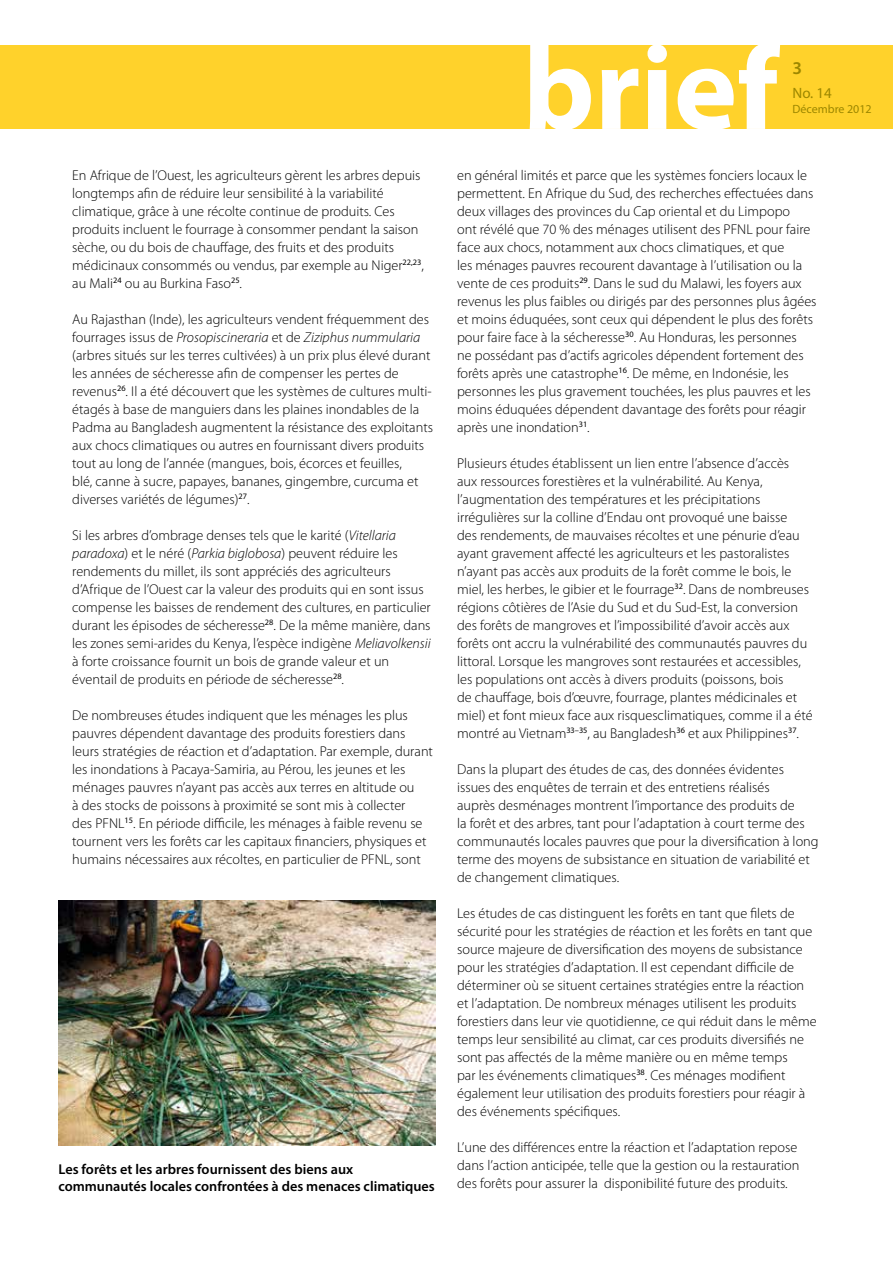
<style>
.page{position:relative;width:893px;height:1263px;background:#fff}
.page>*{position:absolute;margin:0;border:0;box-sizing:border-box;transform-origin:0 0}
.t1{font:600 18px "Myriad Pro";color:#9c8700}
.t2{font:15px "Myriad Pro";color:#9c8700}
.t3{font:300 14.25px/18px "Myriad Pro";color:#000}
.t4{font:600 14.25px/16.5px "Myriad Pro";color:#000}
.t5{font:12px "Myriad Pro";color:#9c8700}
.s1{font-style:italic}
</style>
<div class="page">
<div style="left:0;top:45px;width:893px;height:84px;background:#ffd22b"></div>
<svg style="left:530px;top:45px;width:250px;height:84px"></svg>
<img style="left:58px;top:900px;width:378px;height:245px">
<p class="t3" style="left:72px;top:166px;width:353px">En Afrique de l’Ouest, les agriculteurs gèrent les arbres depuis longtemps afin de réduire leur sensibilité à la variabilité climatique, grâce à une récolte continue de produits. Ces produits incluent le fourrage à consommer pendant la saison sèche, ou du bois de chauffage, des fruits et des produits médicinaux consommés ou vendus, par exemple au Niger<sup>22,23</sup>, au Mali<sup>24</sup> ou au Burkina Faso<sup>25</sup>.</p>
<p class="t3" style="left:72px;top:310px;width:362px">Au Rajasthan (Inde), les agriculteurs vendent fréquemment des fourrages issus de <span class="s1">Prosopiscineraria</span> et de <span class="s1">Ziziphus nummularia </span>(arbres situés sur les terres cultivées) à un prix plus élevé durant les années de sécheresse afin de compenser les pertes de revenus<sup>26</sup>. Il a été découvert que les systèmes de cultures multi&shy;étagés à base de manguiers dans les plaines inondables de la Padma au Bangladesh augmentent la résistance des exploitants aux chocs climatiques ou autres en fournissant divers produits tout au long de l’année (mangues, bois, écorces et feuilles,<br>blé, canne à sucre, papayes, bananes, gingembre, curcuma et diverses variétés de légumes)<sup>27</sup>.</p>
<p class="t3" style="left:72px;top:526px;width:360px">Si les arbres d’ombrage denses tels que le karité (<span class="s1">Vitellaria paradoxa</span>) et le néré (<span class="s1">Parkia biglobosa</span>) peuvent réduire les rendements du millet, ils sont appréciés des agriculteurs d’Afrique de l’Ouest car la valeur des produits qui en sont issus compense les baisses de rendement des cultures, en particulier durant les épisodes de sécheresse<sup>28</sup>. De la même manière, dans les zones semi-arides du Kenya, l’espèce indigène <span class="s1">Meliavolkensii </span>à forte croissance fournit un bois de grande valeur et un éventail de produits en période de sécheresse<sup>28</sup>.</p>
<p class="t3" style="left:72px;top:706px;width:362px">De nombreuses études indiquent que les ménages les plus pauvres dépendent davantage des produits forestiers dans leurs stratégies de réaction et d’adaptation. Par exemple, durant les inondations à Pacaya-Samiria, au Pérou, les jeunes et les ménages pauvres n’ayant pas accès aux terres en altitude ou<br>à des stocks de poissons à proximité se sont mis à collecter<br>des PFNL<sup>15</sup>. En période difficile, les ménages à faible revenu se tournent vers les forêts car les capitaux financiers, physiques et humains nécessaires aux récoltes, en particulier de PFNL, sont</p>
<p class="t4" style="left:58px;top:1160px;width:378px">Les forêts et les arbres fournissent des biens aux communautés locales confrontées à des menaces climatiques</p>
<p class="t1" style="left:792px;top:57px;width:11px">3</p>
<p class="t2" style="left:792px;top:84px;width:41px">No. 14</p>
<p class="t5" style="left:792px;top:102px;width:81px">Décembre 2012</p>
<p class="t3" style="left:457px;top:166px;width:361px">en général limités et parce que les systèmes fonciers locaux le permettent. En Afrique du Sud, des recherches effectuées dans deux villages des provinces du Cap oriental et du Limpopo<br>ont révélé que 70 % des ménages utilisent des PFNL pour faire face aux chocs, notamment aux chocs climatiques, et que<br>les ménages pauvres recourent davantage à l’utilisation ou la vente de ces produits<sup>29</sup>. Dans le sud du Malawi, les foyers aux revenus les plus faibles ou dirigés par des personnes plus âgées et moins éduquées, sont ceux qui dépendent le plus des forêts pour faire face à la sécheresse<sup>30</sup>. Au Honduras, les personnes<br>ne possédant pas d’actifs agricoles dépendent fortement des forêts après une catastrophe<sup>16</sup>. De même, en Indonésie, les personnes les plus gravement touchées, les plus pauvres et les moins éduquées dépendent davantage des forêts pour réagir après une inondation<sup>31</sup>.</p>
<p class="t3" style="left:457px;top:454px;width:357px">Plusieurs études établissent un lien entre l’absence d’accès aux ressources forestières et la vulnérabilité. Au Kenya, l’augmentation des températures et les précipitations irrégulières sur la colline d’Endau ont provoqué une baisse<br>des rendements, de mauvaises récoltes et une pénurie d’eau ayant gravement affecté les agriculteurs et les pastoralistes n’ayant pas accès aux produits de la forêt comme le bois, le miel, les herbes, le gibier et le fourrage<sup>32</sup>. Dans de nombreuses régions côtières de l’Asie du Sud et du Sud-Est, la conversion des forêts de mangroves et l’impossibilité d’avoir accès aux forêts ont accru la vulnérabilité des communautés pauvres du littoral. Lorsque les mangroves sont restaurées et accessibles, les populations ont accès à divers produits (poissons, bois<br>de chauffage, bois d’œuvre, fourrage, plantes médicinales et miel) et font mieux face aux risquesclimatiques, comme il a été montré au Vietnam<sup>33–35</sup>, au Bangladesh<sup>36</sup> et aux Philippines<sup>37</sup>.</p>
<p class="t3" style="left:457px;top:760px;width:363px">Dans la plupart des études de cas, des données évidentes issues des enquêtes de terrain et des entretiens réalisés<br>auprès desménages montrent l’importance des produits de<br>la forêt et des arbres, tant pour l’adaptation à court terme des communautés locales pauvres que pour la diversification à long terme des moyens de subsistance en situation de variabilité et de changement climatiques.</p>
<p class="t3" style="left:457px;top:904px;width:361px">Les études de cas distinguent les forêts en tant que filets de sécurité pour les stratégies de réaction et les forêts en tant que source majeure de diversification des moyens de subsistance pour les stratégies d’adaptation. Il est cependant difficile de déterminer où se situent certaines stratégies entre la réaction et l’adaptation. De nombreux ménages utilisent les produits forestiers dans leur vie quotidienne, ce qui réduit dans le même temps leur sensibilité au climat, car ces produits diversifiés ne sont pas affectés de la même manière ou en même temps<br>par les événements climatiques<sup>38</sup>. Ces ménages modifient également leur utilisation des produits forestiers pour réagir à des événements spécifiques.</p>
<p class="t3" style="left:457px;top:1138px;width:344px">L’une des différences entre la réaction et l’adaptation repose dans l’action anticipée, telle que la gestion ou la restauration des forêts pour assurer la disponibilité future des produits.</p>
</div>
